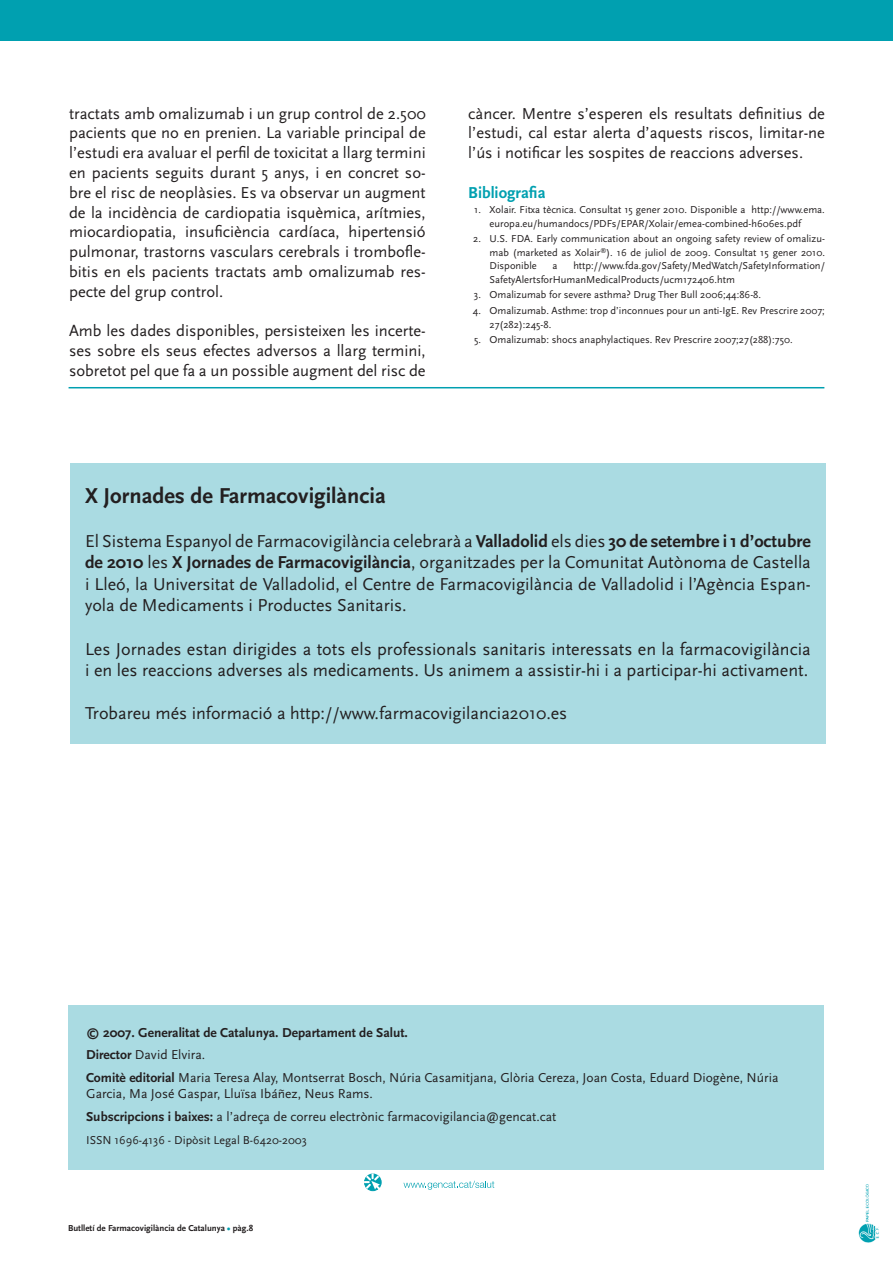
<style>
.page{position:relative;width:893px;height:1263px;background:#fff}
.page>*{position:absolute;margin:0;border:0;box-sizing:border-box;transform-origin:0 0}
.t1{font:700 22.5px "Scala Sans";color:#231f20}
.t2{font:18px/21.6px "Scala Sans";color:#231f20;text-align:justify}
.t3{font:16.5px/19.8px "Scala Sans";color:#231f20;text-align:justify}
.t4{font:700 16.5px "Scala Sans";color:#00a0b0}
.t5{font:13.5px/22.5px "Scala Sans";color:#231f20}
.t6{font:12px "Scala Sans";color:#231f20}
.t7{font:10.5px/13.5px "Scala Sans";color:#231f20}
.t8{font:700 9px "Scala Sans";color:#231f20}
.s1{font-weight:700}
.s2{color:#00a0b0}
</style>
<div class="page">
<div style="left:69px;top:1006px;width:755px;height:164px;background:#aadbe2"></div>
<div style="left:71px;top:463px;width:755px;height:281px;background:#aadbe2"></div>
<div style="left:0;top:0;width:893px;height:40px;background:#00a0b0"></div>
<div style="left:364px;top:1174px;width:17px;height:17px;border:1px solid #00a0b0;border-radius:50%"></div>
<svg style="left:364px;top:1173px;width:17px;height:17px"></svg>
<svg style="left:403px;top:1181px;width:91px;height:9px"></svg>
<img style="left:858px;top:1184px;width:21px;height:59px">
<hr style="left:69px;top:387px;width:755px;height:1px;background:#00a0b0">
<p class="t3" style="left:69px;top:104px;width:358px">tractats amb omalizumab i un grup control de 2.500 pacients que no en prenien. La variable principal de l’estudi era avaluar el perfil de toxicitat a llarg termini en pacients seguits durant 5 anys, i en concret so&shy;bre el risc de neoplàsies. Es va observar un augment de la incidència de cardiopatia isquèmica, arítmies, miocardiopatia, insuficiència cardíaca, hipertensió pulmonar, trastorns vasculars cerebrals i trombofle&shy;bitis en els pacients tractats amb omalizumab res&shy;pecte del grup control.</p>
<p class="t3" style="left:69px;top:321px;width:358px">Amb les dades disponibles, persisteixen les incerte&shy;ses sobre els seus efectes adversos a llarg termini, sobretot pel que fa a un possible augment del risc de</p>
<p class="t3" style="left:468px;top:104px;width:358px">càncer. Mentre s’esperen els resultats definitius de l’estudi, cal estar alerta d’aquests riscos, limitar-ne l’ús i notificar les sospites de reaccions adverses.</p>
<p class="t4" style="left:468px;top:183px;width:79px">Bibliografia</p>
<p class="t7" style="left:490px;top:203px;width:337px;text-indent:-15px">1. Xolair. Fitxa tècnica. Consultat 15 gener 2010. Disponible a http://www.ema. europa.eu/humandocs/PDFs/EPAR/Xolair/emea-combined-h606es.pdf</p>
<p class="t7" style="left:490px;top:232px;width:337px;text-align:justify;text-indent:-16px">2. U.S. FDA. Early communication about an ongoing safety review of omalizu&shy;mab (marketed as Xolair<sup>®</sup>). 16 de juliol de 2009. Consultat 15 gener 2010.<br>Disponible</p>
<p class="t7" style="left:490px;top:259px;width:337px;text-indent:84px">http://www.fda.gov/Safety/MedWatch/SafetyInformation/<br>SafetyAlertsforHumanMedicalProducts/ucm172406.htm</p>
<p class="t7" style="left:474px;top:288px;width:289px">3. Omalizumab for severe asthma? Drug Ther Bull 2006;44:86-8.</p>
<p class="t7" style="left:490px;top:304px;width:337px;text-indent:-17px">4. Omalizumab. Asthme: trop d’inconnues pour un anti-IgE. Rev Prescrire 2007;<br>27(282):245-8.</p>
<p class="t7" style="left:474px;top:333px;width:320px">5. Omalizumab: shocs anaphylactiques. Rev Prescrire 2007;27(288):750.</p>
<p class="t7" style="left:553px;top:259px;width:6px">a</p>
<h1 class="t1" style="left:85px;top:484px;width:302px">X Jornades de Farmacovigilància</h1>
<p class="t2" style="left:85px;top:530px;width:727px">El Sistema Espanyol de Farmacovigilància celebrarà a <span class="s1">Valladolid</span> els dies <span class="s1">30 de setembre i 1 d’octubre de 2010</span> les <span class="s1">X Jornades de Farmacovigilància</span>, organitzades per la Comunitat Autònoma de Castella i Lleó, la Universitat de Valladolid, el Centre de Farmacovigilància de Valladolid i l’Agència Espan&shy;yola de Medicaments i Productes Sanitaris.</p>
<p class="t2" style="left:85px;top:638px;width:727px">Les Jornades estan dirigides a tots els professionals sanitaris interessats en la farmacovigilància i en les reaccions adverses als medicaments. Us animem a assistir-hi i a participar-hi activament.</p>
<p class="t2" style="left:85px;top:703px;width:484px">Trobareu més informació a http://www.farmacovigilancia2010.es</p>
<p class="t5" style="left:86px;top:1021px;width:694px"><span class="s1">© 2007. Generalitat de Catalunya. Departament de Salut.<br>Director</span> David Elvira.<br><span class="s1">Comitè editorial</span> Maria Teresa Alay, Montserrat Bosch, Núria Casamitjana, Glòria Cereza, Joan Costa, Eduard Diogène, Núria</p>
<p class="t5" style="left:86px;top:1083px;width:472px">Garcia, Ma José Gaspar, Lluïsa Ibáñez, Neus Rams.<br><span class="s1">Subscripcions i baixes:</span> a l’adreça de correu electrònic farmacovigilancia@gencat.cat</p>
<p class="t6" style="left:86px;top:1134px;width:222px">ISSN 1696-4136 - Dipòsit Legal B-6420-2003</p>
<p class="t8" style="left:68px;top:1223px;width:187px">Butlletí de Farmacovigilància de Catalunya <span class="s2">•</span> pàg.8</p>
</div>
